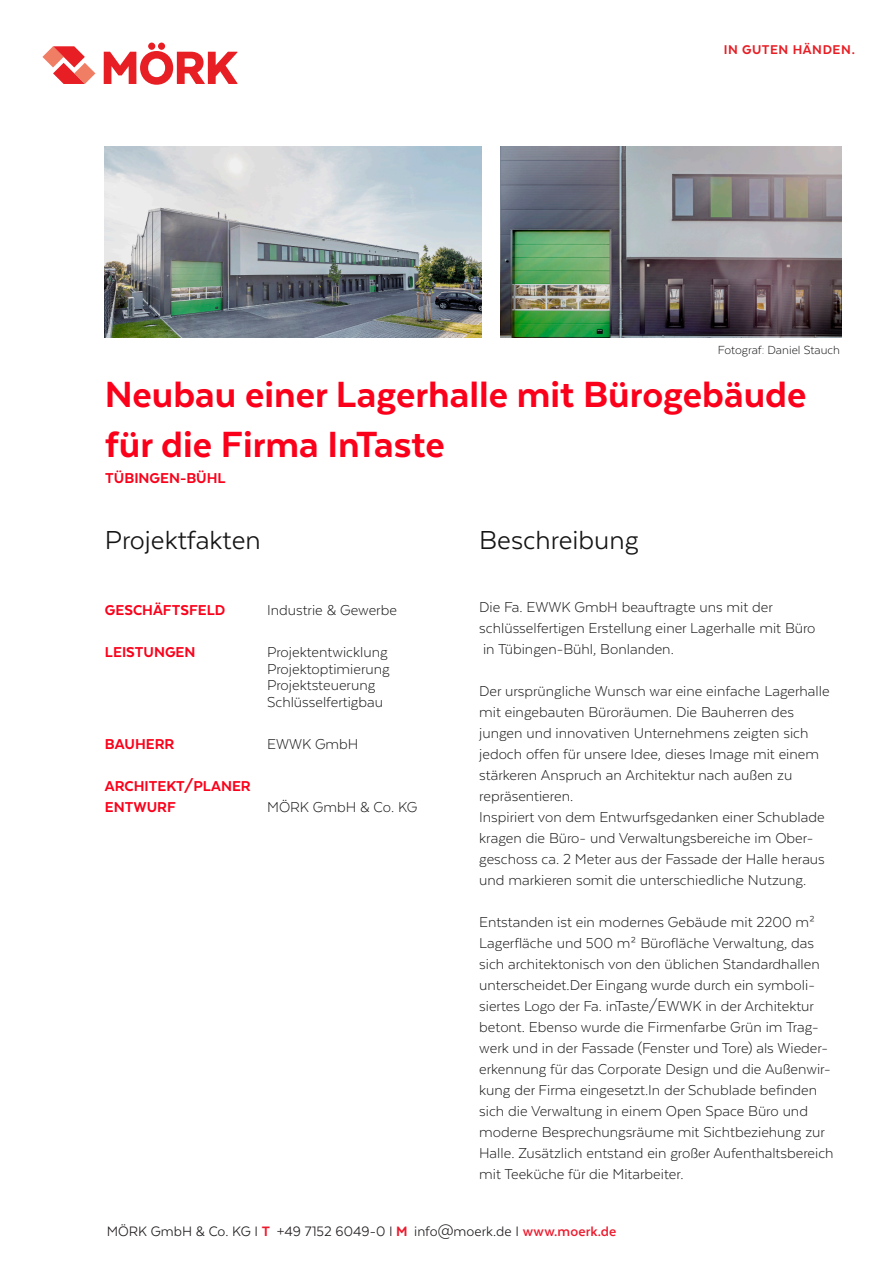
<style>
.page{position:relative;width:894px;height:1263px;background:#fff}
.page>*{position:absolute;margin:0;border:0;box-sizing:border-box;transform-origin:0 0}
.t1{font:800 42px/49.5px "Texta";color:#fb001a}
.t2{font:30px "Texta";color:#141414}
.t3{font:300 16.5px/21px "Texta";color:#141414}
.t4{font:800 16.5px/21px "Texta";color:#fb001a}
.t5{font:15.75px "Texta";color:#231f20}
.t6{font:800 14.7px "Texta";letter-spacing:.04em;color:#e81e25}
.t7{font:300 13.5px "Texta";color:#141414}
.s1{font-weight:800;color:#ee1b2e}
.s2{font-weight:700;color:#ee1b2e}
</style>
<div class="page">
<img style="left:105px;top:146px;width:376px;height:191px">
<img style="left:500px;top:146px;width:340px;height:191px">
<svg style="left:104px;top:43px;width:133px;height:42px"></svg>
<svg style="left:42px;top:46px;width:53px;height:38px"></svg>
<p class="t6" style="left:723px;top:43px;width:133px">IN GUTEN HÄNDEN.</p>
<p class="t7" style="left:717px;top:343px;width:124px">Fotograf: Daniel Stauch</p>
<h1 class="t1" style="left:105px;top:370px;width:702px">Neubau einer Lagerhalle mit Bürogebäude für die Firma InTaste</h1>
<p class="t4" style="left:105px;top:467px;width:122px">TÜBINGEN-BÜHL</p>
<h2 class="t2" style="left:105px;top:527px;width:157px">Projektfakten</h2>
<p class="t4" style="left:105px;top:600px;width:122px">GESCHÄFTSFELD</p>
<p class="t3" style="left:267px;top:600px;width:131px">Industrie &amp; Gewerbe</p>
<p class="t4" style="left:105px;top:642px;width:92px">LEISTUNGEN</p>
<p class="t3" style="left:267px;top:644px;width:124px;line-height:16.5px">Projektentwicklung<br>Projektoptimierung<br>Projektsteuerung<br>Schlüsselfertigbau</p>
<p class="t4" style="left:105px;top:733px;width:71px">BAUHERR</p>
<p class="t3" style="left:267px;top:733px;width:93px">EWWK GmbH</p>
<p class="t4" style="left:105px;top:775px;width:147px">ARCHITEKT/PLANER<br>ENTWURF</p>
<p class="t3" style="left:267px;top:796px;width:152px">MÖRK GmbH &amp; Co. KG</p>
<h2 class="t2" style="left:479px;top:527px;width:161px">Beschreibung</h2>
<p class="t3" style="left:479px;top:597px;width:338px">Die Fa. EWWK GmbH beauftragte uns mit der schlüsselfertigen Erstellung einer Lagerhalle mit Büro in Tübingen-Bühl, Bonlanden.</p>
<p class="t3" style="left:479px;top:681px;width:352px">Der ursprüngliche Wunsch war eine einfache Lagerhalle mit eingebauten Büroräumen. Die Bauherren des jungen und innovativen Unternehmens zeigten sich jedoch offen für unsere Idee, dieses Image mit einem stärkeren Anspruch an Architektur nach außen zu repräsentieren.<br>Inspiriert von dem Entwurfsgedanken einer Schublade kragen die Büro- und Verwaltungsbereiche im Ober&shy;geschoss ca. 2 Meter aus der Fassade der Halle heraus und markieren somit die unterschiedliche Nutzung.</p>
<p class="t3" style="left:479px;top:912px;width:356px">Entstanden ist ein modernes Gebäude mit 2200 m²<br>Lagerfläche und 500 m² Bürofläche Verwaltung, das sich architektonisch von den üblichen Standardhallen unterscheidet.Der Eingang wurde durch ein symboli&shy;siertes Logo der Fa. inTaste/EWWK in der Architektur betont. Ebenso wurde die Firmenfarbe Grün im Trag&shy;werk und in der Fassade (Fenster und Tore) als Wieder&shy;erkennung für das Corporate Design und die Außenwir&shy;kung der Firma eingesetzt.In der Schublade befinden sich die Verwaltung in einem Open Space Büro und moderne Besprechungsräume mit Sichtbeziehung zur Halle. Zusätzlich entstand ein großer Aufenthaltsbereich mit Teeküche für die Mitarbeiter.</p>
<p class="t5" style="left:107px;top:1224px;width:511px">MÖRK GmbH &amp; Co. KG I <span class="s1">T</span> +49 7152 6049-0 I <span class="s1">M</span> info@moerk.de I <span class="s2">www.moerk.de</span></p>
</div>
